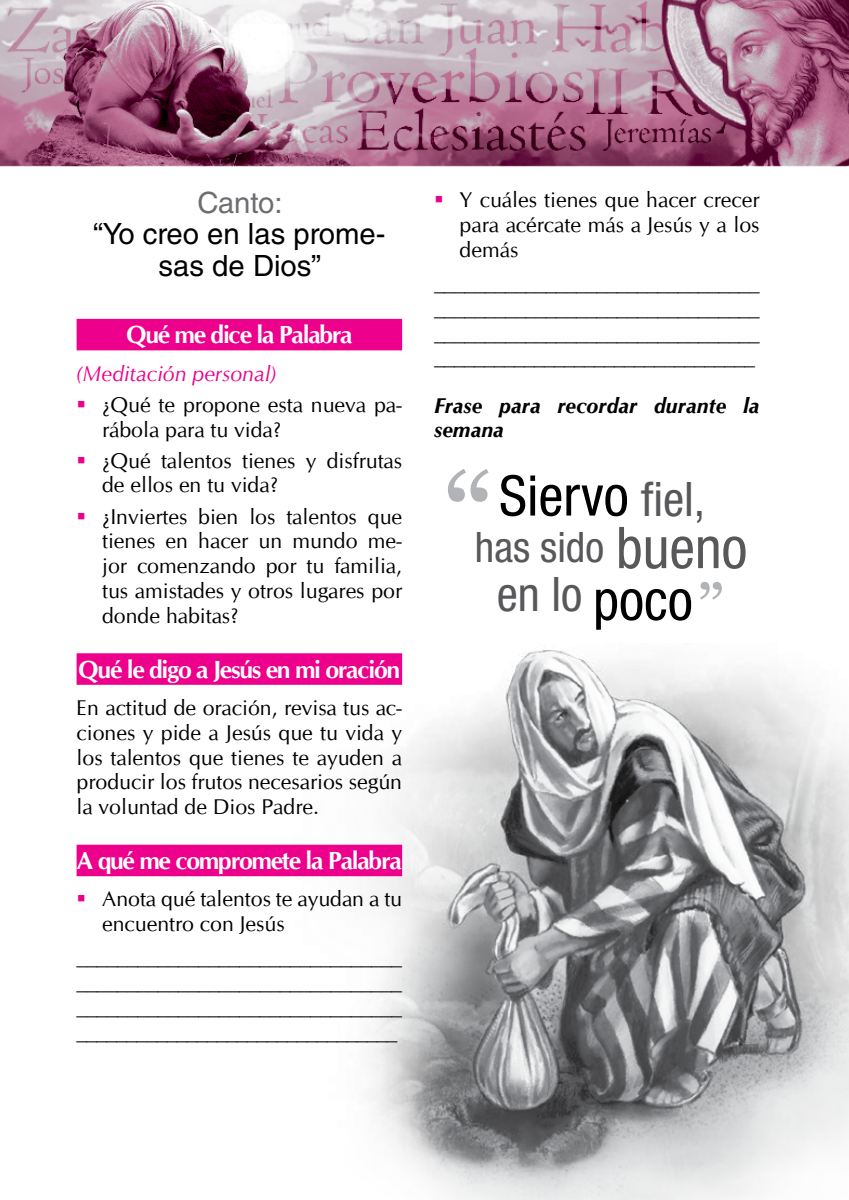
<style>
.page{position:relative;width:849px;height:1200px;background:#fff}
.page>*{position:absolute;margin:0;border:0;box-sizing:border-box;transform-origin:0 0}
.t1{font:125.1px "Georgia";color:#b1b3b6}
.t2{font:67.27px "Georgia";color:#b1b3b6}
.t3{font:condensed 56.02px "Helvetica Neue";color:#000}
.t4{font:condensed 47.48px "Helvetica Neue";color:#58585b}
.t5{font:condensed 42.07px "Helvetica Neue";color:#58585b}
.t6{font:29.25px/31.5px "Helvetica LT Std";color:#000;text-align:center}
.t7{font:29.25px "Helvetica LT Std";letter-spacing:-.01em;color:#6d6e71}
.t8{font:700 24.75px "CG Omega";letter-spacing:-.05em;color:#fff}
.t9{font:21.38px/24.8px "CG Omega";color:#000;text-align:justify}
.t10{font:italic 700 21.38px/24.8px "CG Omega";color:#000}
.t11{font:italic 21.38px "CG Omega";color:#ec008c}
.s1{font-size:57.6px}
</style>
<div class="page">
<img style="left:0;top:0;width:848px;height:351px">
<img style="left:261px;top:650px;width:587px;height:549px">
<div style="left:77px;top:319px;width:325px;height:31px;background:#ec008c"></div>
<div style="left:77px;top:653px;width:325px;height:31px;background:#ec008c"></div>
<div style="left:77px;top:844px;width:325px;height:32px;background:#ec008c"></div>
<svg style="left:435px;top:196px;width:7px;height:7px"></svg>
<h3 class="t7" style="left:197px;top:185px;width:86px">Canto:</h3>
<h3 class="t6" style="left:93px;top:218px;width:294px">“Yo creo en las prome&shy;sas de Dios”</h3>
<p class="t8" style="left:126px;top:319px;width:228px">Qué me dice la Palabra</p>
<p class="t11" style="left:77px;top:360px;width:201px">(Meditación personal)</p>
<p class="t9" style="left:102px;top:392px;width:301px">¿Qué te propone esta nueva pa&shy;rábola para tu vida?</p>
<p class="t9" style="left:102px;top:448px;width:301px">¿Qué talentos tienes y disfrutas de ellos en tu vida?</p>
<p class="t9" style="left:102px;top:504px;width:301px">¿Inviertes bien los talentos que tienes en hacer un mundo me&shy;jor comenzando por tu familia, tus amistades y otros lugares por donde habitas?</p>
<p class="t8" style="left:78px;top:653px;width:323px">Qué le digo a Jesús en mi oración</p>
<p class="t9" style="left:77px;top:695px;width:327px">En actitud de oración, revisa tus ac&shy;ciones y pide a Jesús que tu vida y los talentos que tienes te ayuden a producir los frutos necesarios según la voluntad de Dios Padre.</p>
<p class="t8" style="left:77px;top:844px;width:326px">A qué me compromete la Palabra</p>
<p class="t9" style="left:102px;top:886px;width:301px">Anota qué talentos te ayudan a tu encuentro con Jesús</p>
<p class="t9" style="left:77px;top:942px;width:327px">________________________________ ________________________________ ________________________________ ________________________________</p>
<p class="t9" style="left:459px;top:188px;width:301px">Y cuáles tienes que hacer crecer para acércate más a Jesús y a los demás</p>
<p class="t9" style="left:434px;top:268px;width:327px">________________________________ ________________________________ ________________________________ ________________________________</p>
<p class="t10" style="left:434px;top:393px;width:327px">Frase para recordar durante la semana</p>
<h1 class="t1" style="left:443px;top:427px;width:53px">“</h1>
<h3 class="t3" style="left:499px;top:463px;width:131px">Siervo</h3>
<h3 class="t5" style="left:475px;top:522px;width:274px">has sido <span class="s1">bueno</span></h3>
<h3 class="t4" style="left:496px;top:566px;width:87px">en lo</h3>
<h3 class="t4" style="left:640px;top:471px;width:66px">fiel,</h3>
<h2 class="t2" style="left:696px;top:559px;width:29px">”</h2>
<h3 class="t3" style="left:593px;top:567px;width:101px">poco</h3>
</div>
